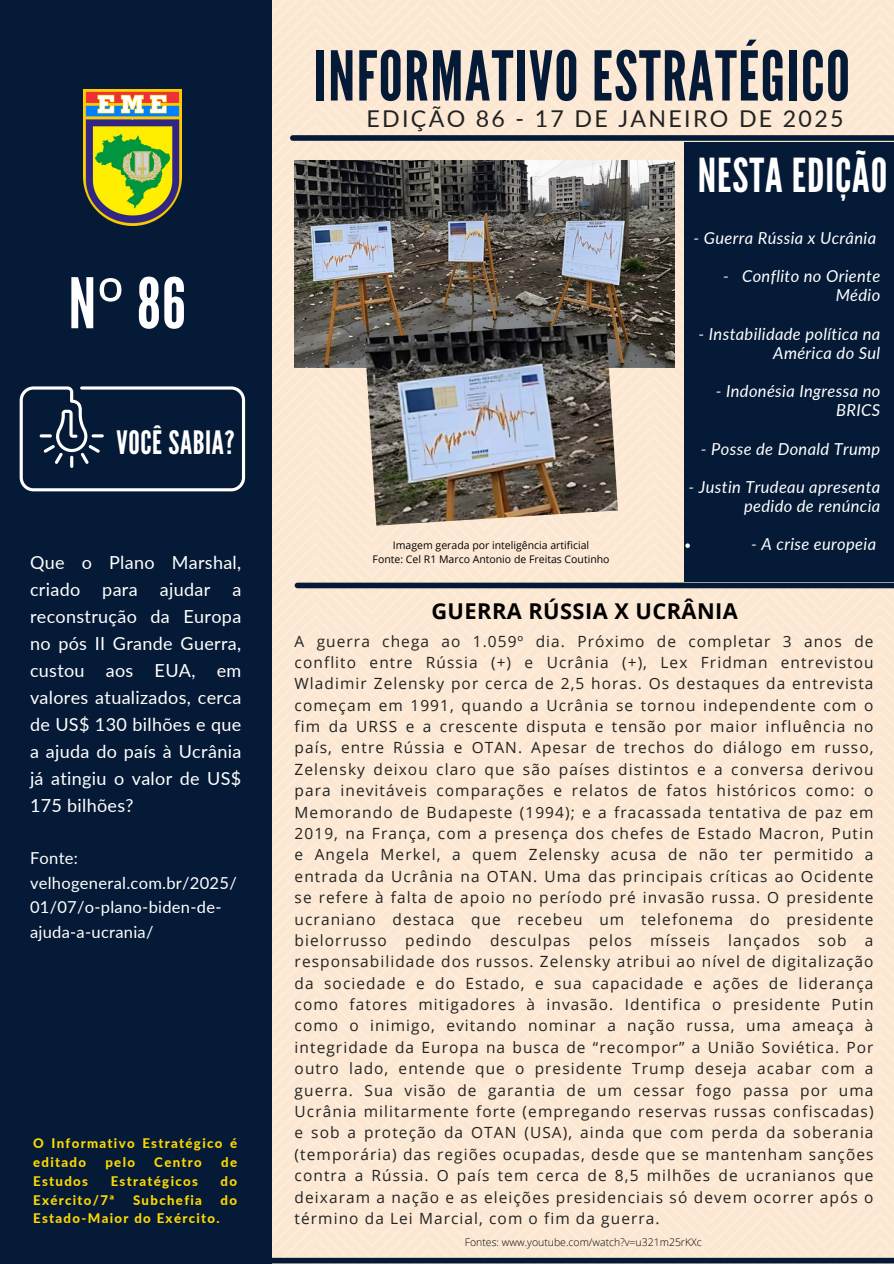
<style>
.page{position:relative;width:894px;height:1264px;background:#fff}
.page>*{position:absolute;margin:0;border:0;box-sizing:border-box;transform-origin:0 0}
.t1{font:69.45px "League Gothic";color:#fff}
.t2{font:68.4px "League Gothic";letter-spacing:.02em;color:#051a37}
.t3{font:46.8px "League Gothic";letter-spacing:.02em;color:#fff}
.t4{font:32.25px "League Gothic";letter-spacing:.02em;color:#fff}
.t5{font:23.1px "Lato";letter-spacing:.1em;color:#222}
.t6{font:700 21.75px "Open Sans";letter-spacing:.02em;color:#000}
.t7{font:18px/27px "Lato";letter-spacing:.015em;color:#fff;text-align:justify}
.t8{font:italic 16.5px/19.2px "Lato";letter-spacing:.02em;color:#fff;text-align:right}
.t9{font:16.5px/24.8px "Lato";letter-spacing:.015em;color:#fff}
.t10{font:15.45px/21.3px "Open Sans";letter-spacing:.07em;color:#222;text-align:justify}
.t11{font:800 13.2px/18.8px "Lato";letter-spacing:.1em;color:#fcd803}
.t12{font:10.5px "Open Sans";color:#000}
.t13{font:300 10.5px "Open Sans";color:#000}
.s1{font-family:"Noto Sans"}
</style>
<div class="page">
<img style="left:272px;top:0;width:621px;height:1257px">
<div style="left:0;top:0;width:272px;height:1263px;background:#051a37"></div>
<div style="left:684px;top:142px;width:209px;height:439px;background:#051a37"></div>
<div style="left:297px;top:582px;width:596px;height:6px;background:#051a37"></div>
<div style="left:260px;top:1257px;width:633px;height:6px;background:#051a37"></div>
<div style="left:293px;top:135px;width:600px;height:6px;background:#051a37"></div>
<svg style="left:20px;top:386px;width:225px;height:105px"></svg>
<img style="left:84px;top:89px;width:97px;height:136px">
<img style="left:294px;top:161px;width:379px;height:207px">
<img style="left:364px;top:323px;width:253px;height:202px">
<svg style="left:685px;top:543px;width:4px;height:5px"></svg>
<h1 class="t1" style="left:69px;top:263px;width:119px">N<span class="s1">º</span> 86</h1>
<p class="t4" style="left:116px;top:424px;width:120px">VOCÊ SABIA?</p>
<h6 class="t7" style="left:30px;top:548px;width:213px">Que o Plano Marshal, criado para ajudar a reconstrução da Europa no pós II Grande Guerra, custou aos EUA, em valores atualizados, cerca de US$ 130 bilhões e que a ajuda do país à Ucrânia já atingiu o valor de US$ 175 bilhões?</h6>
<h6 class="t9" style="left:30px;top:845px;width:208px">Fonte: velhogeneral.com.br/2025/<br>01/07/o-plano-biden-de&shy;ajuda-a-ucrania/</h6>
<p class="t11" style="left:33px;top:1133px;width:205px">O Informativo Estratégico é editado</p>
<p class="t11" style="left:105px;top:1152px;width:31px">pelo</p>
<p class="t11" style="left:154px;top:1152px;width:49px">Centro</p>
<p class="t11" style="left:221px;top:1152px;width:17px">de</p>
<p class="t11" style="left:33px;top:1171px;width:56px">Estudos</p>
<p class="t11" style="left:111px;top:1171px;width:89px">Estratégicos</p>
<p class="t11" style="left:220px;top:1171px;width:18px">do</p>
<p class="t11" style="left:33px;top:1189px;width:83px">Exército/7ª</p>
<p class="t11" style="left:133px;top:1189px;width:70px">Subchefia</p>
<p class="t11" style="left:220px;top:1189px;width:18px">do</p>
<p class="t11" style="left:33px;top:1208px;width:188px">Estado-Maior do Exército.</p>
<p class="t2" style="left:314px;top:37px;width:537px">INFORMATIVO ESTRATÉGICO</p>
<p class="t5" style="left:366px;top:105px;width:478px">EDIÇÃO 86 - 17 DE JANEIRO DE 2025</p>
<h6 class="t12" style="left:393px;top:537px;width:198px">Imagem gerada por inteligência artificial</h6>
<h6 class="t12" style="left:372px;top:551px;width:238px">Fonte: Cel R1 Marco Antonio de Freitas Coutinho</h6>
<h6 class="t3" style="left:697px;top:148px;width:191px">NESTA EDIÇÃO</h6>
<p class="t8" style="left:693px;top:228px;width:184px">- Guerra Rússia x Ucrânia</p>
<p class="t8" style="left:723px;top:266px;width:158px">- Conflito no Oriente<br>Médio</p>
<h1 class="t8" style="left:698px;top:324px;width:183px">- Instabilidade política na<br>América do Sul</h1>
<h5 class="t8" style="left:715px;top:381px;width:166px">- Indonésia Ingressa no<br>BRICS</h5>
<p class="t8" style="left:700px;top:438px;width:181px">- Posse de Donald Trump</p>
<p class="t8" style="left:688px;top:477px;width:193px">- Justin Trudeau apresenta pedido de renúncia</p>
<h2 class="t8" style="left:751px;top:534px;width:126px">- A crise europeia</h2>
<h6 class="t6" style="left:431px;top:595px;width:308px">GUERRA RÚSSIA X UCRÂNIA</h6>
<p class="t10" style="left:294px;top:630px;width:580px">A guerra chega ao 1.059º dia. Próximo de completar 3 anos de conflito entre Rússia (+) e Ucrânia (+), Lex Fridman entrevistou Wladimir Zelensky por cerca de 2,5 horas. Os destaques da entrevista começam em 1991, quando a Ucrânia se tornou independente com o fim da URSS e a crescente disputa e tensão por maior influência no país, entre Rússia e OTAN. Apesar de trechos do diálogo em russo, Zelensky deixou claro que são países distintos e a conversa derivou para inevitáveis comparações e relatos de fatos históricos como: o Memorando de Budapeste (1994); e a fracassada tentativa de paz em 2019, na França, com a presença dos chefes de Estado Macron, Putin e Angela Merkel, a quem Zelensky acusa de não ter permitido a entrada da Ucrânia na OTAN. Uma das principais críticas ao Ocidente se refere à falta de apoio no período pré invasão russa. O presidente ucraniano destaca que recebeu um telefonema do presidente bielorrusso pedindo desculpas pelos mísseis lançados sob a responsabilidade dos russos. Zelensky atribui ao nível de digitalização da sociedade e do Estado, e sua capacidade e ações de liderança como fatores mitigadores à invasão. Identifica o presidente Putin como o inimigo, evitando nominar a nação russa, uma ameaça à integridade da Europa na busca de “recompor” a União Soviética. Por outro lado, entende que o presidente Trump deseja acabar com a guerra. Sua visão de garantia de um cessar fogo passa por uma Ucrânia militarmente forte (empregando reservas russas confiscadas) e sob a proteção da OTAN (USA), ainda que com perda da soberania (temporária) das regiões ocupadas, desde que se mantenham sanções contra a Rússia. O país tem cerca de 8,5 milhões de ucranianos que deixaram a nação e as eleições presidenciais só devem ocorrer após o término da Lei Marcial, com o fim da guerra.</p>
<p class="t13" style="left:464px;top:1235px;width:238px">Fontes: www.youtube.com/watch?v=u321m25rKXc</p>
</div>
